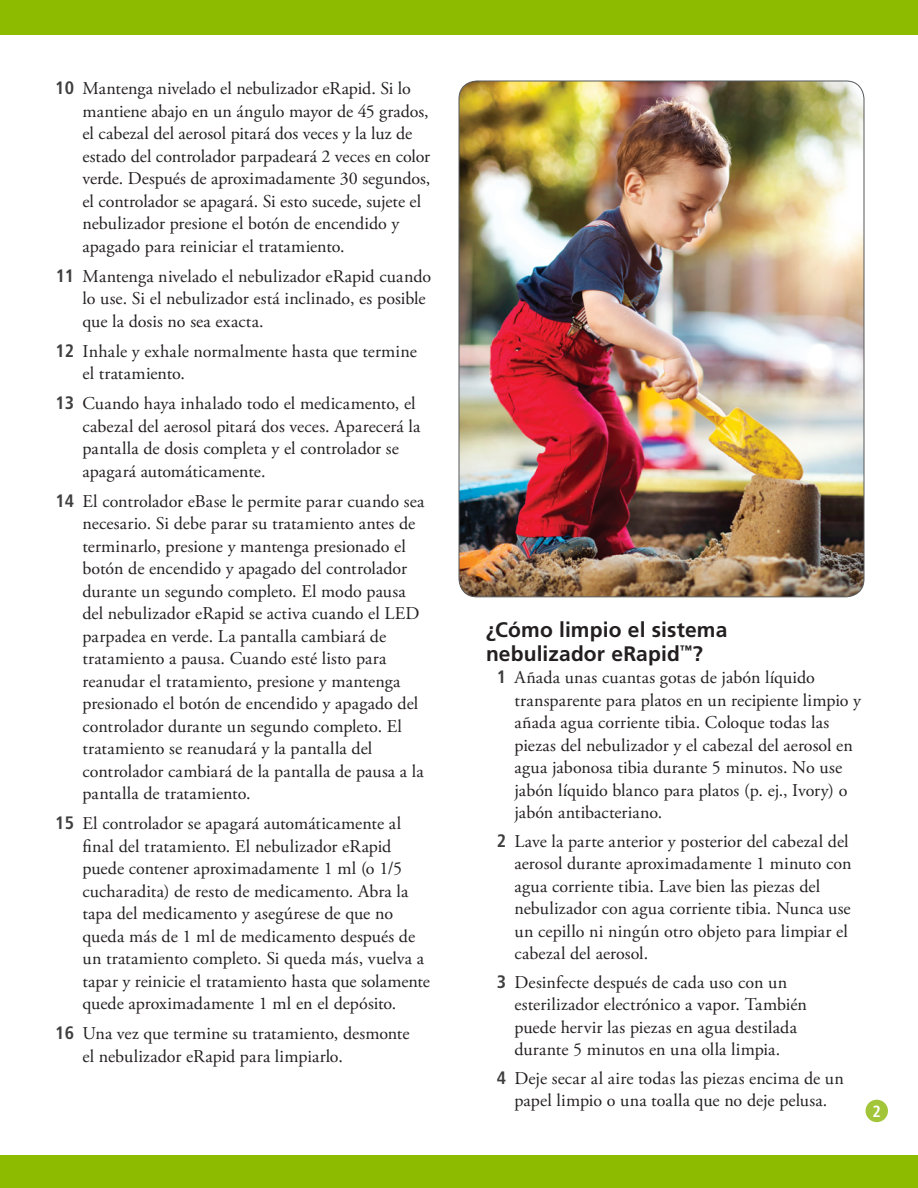
<style>
.page{position:relative;width:918px;height:1188px;background:#fff}
.page>*{position:absolute;margin:0;border:0;box-sizing:border-box;transform-origin:0 0}
.Level_1__h2{font:700 21px/24px "Frutiger LT Std";letter-spacing:.005em;color:#231f20}
.t1{font:18px/22.5px "Adobe Garamond Pro";color:#231f20}
.Page_number{font:700 condensed 16.2px "Frutiger LT Std";color:#fff}
.s1{font-family:"Frutiger LT Std";font-weight:700;font-stretch:condensed;color:#3e3e3f}
</style>
<div class="page">
<div style="left:0;top:0;width:918px;height:35px;background:#8dbb00"></div>
<div style="left:866px;top:1100px;width:22px;height:22px;background:#a2c53a;border-radius:50%"></div>
<div style="left:0;top:1156px;width:918px;height:32px;background:#8dbb00"></div>
<img style="left:459px;top:81px;width:405px;height:516px">
<p class="t1" style="left:82px;top:78px;width:349px;text-indent:-27px"><span class="s1">10</span> Mantenga nivelado el nebulizador eRapid. Si lo mantiene abajo en un ángulo mayor de 45 grados, el cabezal del aerosol pitará dos veces y la luz de estado del controlador parpadeará 2 veces en color verde. Después de aproximadamente 30 segundos, el controlador se apagará. Si esto sucede, sujete el nebulizador presione el botón de encendido y apagado para reiniciar el tratamiento.</p>
<p class="t1" style="left:82px;top:265px;width:350px;text-indent:-27px"><span class="s1">11</span> Mantenga nivelado el nebulizador eRapid cuando lo use. Si el nebulizador está inclinado, es posible que la dosis no sea exacta.</p>
<p class="t1" style="left:82px;top:340px;width:336px;text-indent:-27px"><span class="s1">12</span> Inhale y exhale normalmente hasta que termine el tratamiento.</p>
<p class="t1" style="left:82px;top:393px;width:339px;text-indent:-27px"><span class="s1">13</span> Cuando haya inhalado todo el medicamento, el cabezal del aerosol pitará dos veces. Aparecerá la pantalla de dosis completa y el controlador se apagará automáticamente.</p>
<p class="t1" style="left:82px;top:490px;width:343px;text-indent:-27px"><span class="s1">14</span> El controlador eBase le permite parar cuando sea necesario. Si debe parar su tratamiento antes de terminarlo, presione y mantenga presionado el botón de encendido y apagado del controlador durante un segundo completo. El modo pausa del nebulizador eRapid se activa cuando el LED parpadea en verde. La pantalla cambiará de tratamiento a pausa. Cuando esté listo para reanudar el tratamiento, presione y mantenga presionado el botón de encendido y apagado del controlador durante un segundo completo. El tratamiento se reanudará y la pantalla del controlador cambiará de la pantalla de pausa a la pantalla de tratamiento.</p>
<p class="t1" style="left:82px;top:813px;width:349px;text-indent:-27px"><span class="s1">15</span> El controlador se apagará automáticamente al final del tratamiento. El nebulizador eRapid puede contener aproximadamente 1 ml (o 1/5 cucharadita) de resto de medicamento. Abra la tapa del medicamento y asegúrese de que no queda más de 1 ml de medicamento después de un tratamiento completo. Si queda más, vuelva a tapar y reinicie el tratamiento hasta que solamente quede aproximadamente 1 ml en el depósito.</p>
<p class="t1" style="left:82px;top:1023px;width:329px;text-indent:-27px"><span class="s1">16</span> Una vez que termine su tratamiento, desmonte el nebulizador eRapid para limpiarlo.</p>
<p class="Level_1__h2" style="left:486px;top:618px;width:243px">¿Cómo limpio el sistema nebulizador eRapid<sup>™</sup>?</p>
<p class="t1" style="left:514px;top:667px;width:348px;text-indent:-18px"><span class="s1">1</span> Añada unas cuantas gotas de jabón líquido transparente para platos en un recipiente limpio y añada agua corriente tibia. Coloque todas las piezas del nebulizador y el cabezal del aerosol en agua jabonosa tibia durante 5 minutos. No use jabón líquido blanco para platos (p. ej., Ivory) o jabón antibacteriano.</p>
<p class="t1" style="left:514px;top:830px;width:339px;text-indent:-18px"><span class="s1">2</span> Lave la parte anterior y posterior del cabezal del aerosol durante aproximadamente 1 minuto con agua corriente tibia. Lave bien las piezas del nebulizador con agua corriente tibia. Nunca use un cepillo ni ningún otro objeto para limpiar el cabezal del aerosol.</p>
<p class="t1" style="left:514px;top:971px;width:294px;text-indent:-18px"><span class="s1">3</span> Desinfecte después de cada uso con un esterilizador electrónico a vapor. También puede hervir las piezas en agua destilada durante 5 minutos en una olla limpia.</p>
<p class="t1" style="left:497px;top:1067px;width:349px;text-align:center"><span class="s1">4</span> Deje secar al aire todas las piezas encima de un papel limpio o una toalla que no deje pelusa.</p>
<p class="Page_number" style="left:873px;top:1101px;width:10px">2</p>
</div>
